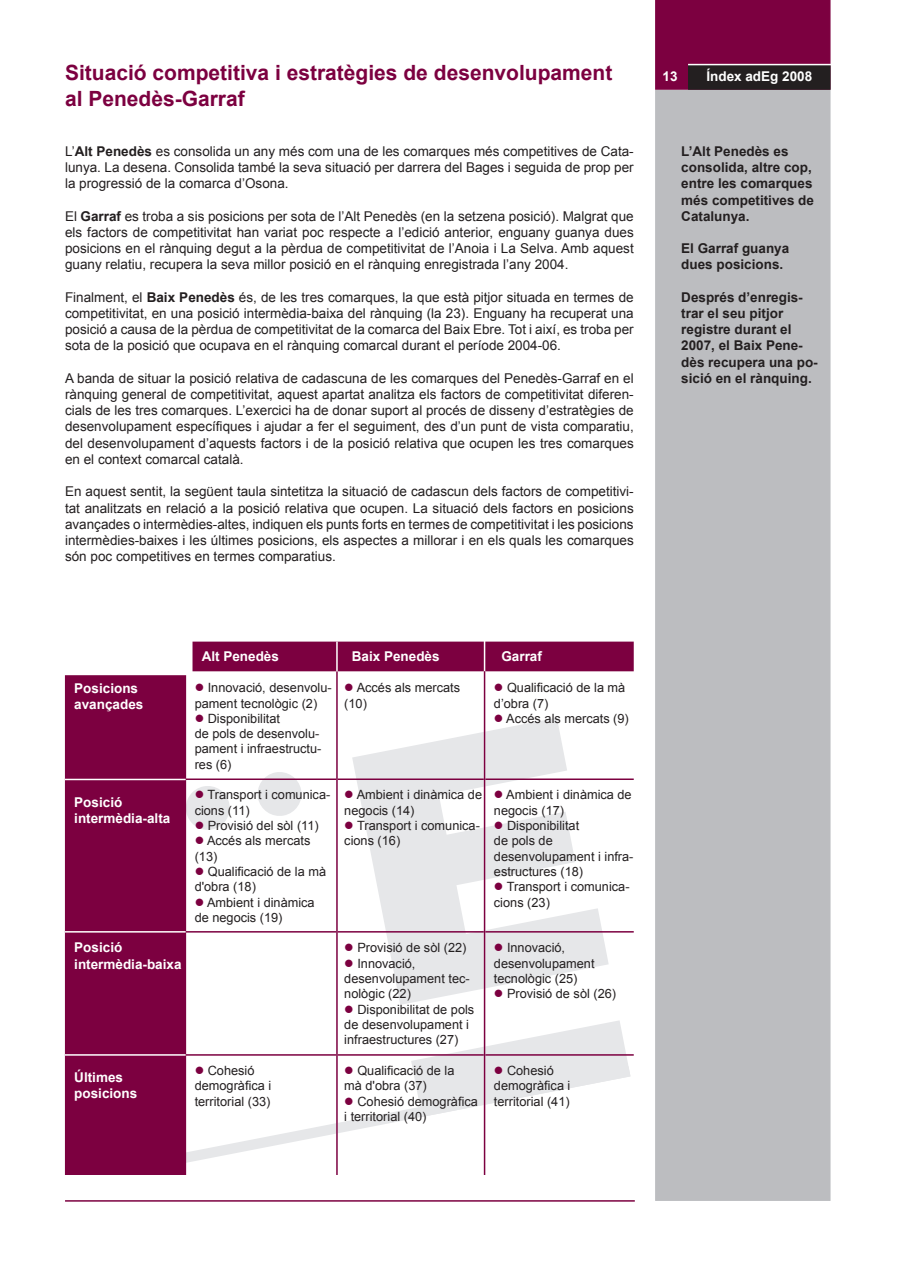
<style>
.page{position:relative;width:897px;height:1266px;background:#fff}
.page>*{position:absolute;margin:0;border:0;box-sizing:border-box;transform-origin:0 0}
.t1{font:700 21px "Arial";color:#7c0040}
.t2{font:13.5px/16.2px "Arial";color:#231f20;text-align:justify}
.t3{font:700 13.5px/16.2px "Arial";color:#231f20}
.t4{font:700 13.5px/16.2px "Arial";color:#fff}
.t5{font:12.75px/15.3px "Arial";color:#231f20}
.s1{font-weight:700}
.s2{color:#7c0040}
</style>
<div class="page">
<div style="left:655px;top:90px;width:176px;height:1110px;background:#bcbdc0;border:2px solid #bcbdc0"></div>
<div style="left:655px;top:0;width:176px;height:90px;background:#7c0040"></div>
<div style="left:689px;top:66px;width:141px;height:23px;background:#231f20"></div>
<div style="left:688px;top:65px;width:143px;height:25px;border:2px solid #231f20"></div>
<hr style="left:688px;top:64px;width:143px;height:1px;background:#fff">
<svg style="left:352px;top:717px;width:257px;height:287px;fill:#e6e7e9"></svg>
<svg style="left:186px;top:1020px;width:444px;height:143px"></svg>
<svg style="left:186px;top:784px;width:44px;height:47px"></svg>
<svg style="left:258px;top:772px;width:44px;height:44px"></svg>
<div style="left:65px;top:675px;width:121px;height:499px;background:#7c0040"></div>
<div style="left:193px;top:641px;width:441px;height:30px;background:#7c0040;border:2px solid #7c0040"></div>
<hr style="left:65px;top:778px;width:569px;height:2px;background:#7c0040">
<hr style="left:65px;top:931px;width:569px;height:1px;background:#7c0040">
<hr style="left:65px;top:1054px;width:569px;height:1px;background:#7c0040">
<hr style="left:65px;top:778px;width:121px;height:2px;background:#fff">
<hr style="left:65px;top:931px;width:121px;height:1px;background:#fff">
<hr style="left:65px;top:1054px;width:121px;height:1px;background:#fff">
<hr style="left:336px;top:641px;width:2px;height:504px;background:#fff">
<hr style="left:336px;top:671px;width:2px;height:503px;background:#7c0040">
<hr style="left:484px;top:640px;width:1px;height:504px;background:#fff">
<hr style="left:484px;top:671px;width:1px;height:503px;background:#7c0040">
<hr style="left:65px;top:1200px;width:570px;height:1px;background:#7c0040">
<h1 class="t1" style="left:65px;top:61px;width:549px">Situació competitiva i estratègies de desenvolupament</h1>
<p class="t4" style="left:663px;top:68px;width:17px">13</p>
<p class="t4" style="left:706px;top:68px;width:107px">Índex adEg 2008</p>
<h1 class="t1" style="left:65px;top:86px;width:181px">al Penedès-Garraf</h1>
<p class="t2" style="left:65px;top:143px;width:570px">L’<span class="s1">Alt Penedès</span> es consolida un any més com una de les comarques més competitives de Cata&shy;lunya. La desena. Consolida també la seva situació per darrera del Bages i seguida de prop per la progressió de la comarca d’Osona.</p>
<p class="t2" style="left:65px;top:208px;width:570px">El <span class="s1">Garraf</span> es troba a sis posicions per sota de l’Alt Penedès (en la setzena posició). Malgrat que els factors de competitivitat han variat poc respecte a l’edició anterior, enguany guanya dues posicions en el rànquing degut a la pèrdua de competitivitat de l’Anoia i La Selva. Amb aquest guany relatiu, recupera la seva millor posició en el rànquing enregistrada l’any 2004.</p>
<p class="t2" style="left:65px;top:289px;width:570px">Finalment, el <span class="s1">Baix Penedès</span> és, de les tres comarques, la que està pitjor situada en termes de competitivitat, en una posició intermèdia-baixa del rànquing (la 23). Enguany ha recuperat una posició a causa de la pèrdua de competitivitat de la comarca del Baix Ebre. Tot i així, es troba per sota de la posició que ocupava en el rànquing comarcal durant el període 2004-06.</p>
<p class="t2" style="left:65px;top:370px;width:570px">A banda de situar la posició relativa de cadascuna de les comarques del Penedès-Garraf en el rànquing general de competitivitat, aquest apartat analitza els factors de competitivitat diferen&shy;cials de les tres comarques. L’exercici ha de donar suport al procés de disseny d’estratègies de desenvolupament específiques i ajudar a fer el seguiment, des d’un punt de vista comparatiu, del desenvolupament d’aquests factors i de la posició relativa que ocupen les tres comarques en el context comarcal català.</p>
<p class="t2" style="left:65px;top:483px;width:570px">En aquest sentit, la següent taula sintetitza la situació de cadascun dels factors de competitivi&shy;tat analitzats en relació a la posició relativa que ocupen. La situació dels factors en posicions avançades o intermèdies-altes, indiquen els punts forts en termes de competitivitat i les posicions intermèdies-baixes i les últimes posicions, els aspectes a millorar i en els quals les comarques són poc competitives en termes comparatius.</p>
<p class="t4" style="left:74px;top:680px;width:71px">Posicions avançades</p>
<p class="t4" style="left:74px;top:793px;width:98px">Posició intermèdia-alta</p>
<p class="t4" style="left:74px;top:939px;width:109px">Posició intermèdia-baixa</p>
<p class="t4" style="left:74px;top:1069px;width:65px">Últimes posicions</p>
<p class="t4" style="left:202px;top:648px;width:79px">Alt Penedès</p>
<p class="t5" style="left:195px;top:680px;width:139px"><span class="s2">●</span> Innovació, desenvolu&shy;pament tecnològic (2)</p>
<p class="t5" style="left:195px;top:710px;width:128px"><span class="s2">●</span> Disponibilitat<br>de pols de desenvolu&shy;pament i infraestructu&shy;res (6)</p>
<p class="t5" style="left:195px;top:787px;width:137px"><span class="s2">●</span> Transport i comunica&shy;cions (11)</p>
<p class="t5" style="left:195px;top:818px;width:126px"><span class="s2">●</span> Provisió del sòl (11)</p>
<p class="t5" style="left:195px;top:833px;width:117px"><span class="s2">●</span> Accés als mercats (13)</p>
<p class="t5" style="left:195px;top:863px;width:133px"><span class="s2">●</span> Qualificació de la mà d'obra (18)</p>
<p class="t5" style="left:195px;top:894px;width:122px"><span class="s2">●</span> Ambient i dinàmica de negocis (19)</p>
<p class="t5" style="left:195px;top:1062px;width:78px"><span class="s2">●</span> Cohesió demogràfica i territorial (33)</p>
<p class="t4" style="left:352px;top:648px;width:89px">Baix Penedès</p>
<p class="t5" style="left:344px;top:680px;width:117px"><span class="s2">●</span> Accés als mercats (10)</p>
<p class="t4" style="left:501px;top:648px;width:42px">Garraf</p>
<p class="t5" style="left:494px;top:680px;width:133px"><span class="s2">●</span> Qualificació de la mà d’obra (7)</p>
<p class="t5" style="left:494px;top:710px;width:136px"><span class="s2">●</span> Accés als mercats (9)</p>
<p class="t5" style="left:344px;top:787px;width:139px"><span class="s2">●</span> Ambient i dinàmica de negocis (14)</p>
<p class="t5" style="left:344px;top:818px;width:137px"><span class="s2">●</span> Transport i comunica&shy;cions (16)</p>
<p class="t5" style="left:344px;top:940px;width:124px"><span class="s2">●</span> Provisió de sòl (22)</p>
<p class="t5" style="left:344px;top:955px;width:127px"><span class="s2">●</span> Innovació, desenvolupament tec&shy;nològic (22)</p>
<p class="t5" style="left:344px;top:1001px;width:131px"><span class="s2">●</span> Disponibilitat de pols de desenvolupament i infraestructures (27)</p>
<p class="t5" style="left:344px;top:1062px;width:112px"><span class="s2">●</span> Qualificació de la mà d'obra (37)</p>
<p class="t5" style="left:344px;top:1093px;width:135px"><span class="s2">●</span> Cohesió demogràfica i territorial (40)</p>
<p class="t5" style="left:494px;top:787px;width:139px"><span class="s2">●</span> Ambient i dinàmica de negocis (17)</p>
<p class="t5" style="left:494px;top:818px;width:141px"><span class="s2">●</span> Disponibilitat<br>de pols de desenvolupament i infra&shy;estructures (18)</p>
<p class="t5" style="left:494px;top:879px;width:137px"><span class="s2">●</span> Transport i comunica&shy;cions (23)</p>
<p class="t5" style="left:494px;top:940px;width:102px"><span class="s2">●</span> Innovació, desenvolupament tecnològic (25)</p>
<p class="t5" style="left:494px;top:986px;width:124px"><span class="s2">●</span> Provisió de sòl (26)</p>
<p class="t5" style="left:494px;top:1062px;width:78px"><span class="s2">●</span> Cohesió demogràfica i territorial (41)</p>
<p class="t3" style="left:681px;top:143px;width:134px">L’Alt Penedès es consolida, altre cop, entre les comarques més competitives de<br>Catalunya.</p>
<p class="t3" style="left:681px;top:240px;width:110px">El Garraf guanya dues posicions.</p>
<p class="t3" style="left:681px;top:289px;width:138px">Després d’enregis&shy;trar el seu pitjor registre durant el<br>2007, el Baix Pene&shy;dès recupera una po&shy;sició en el rànquing.</p>
</div>
